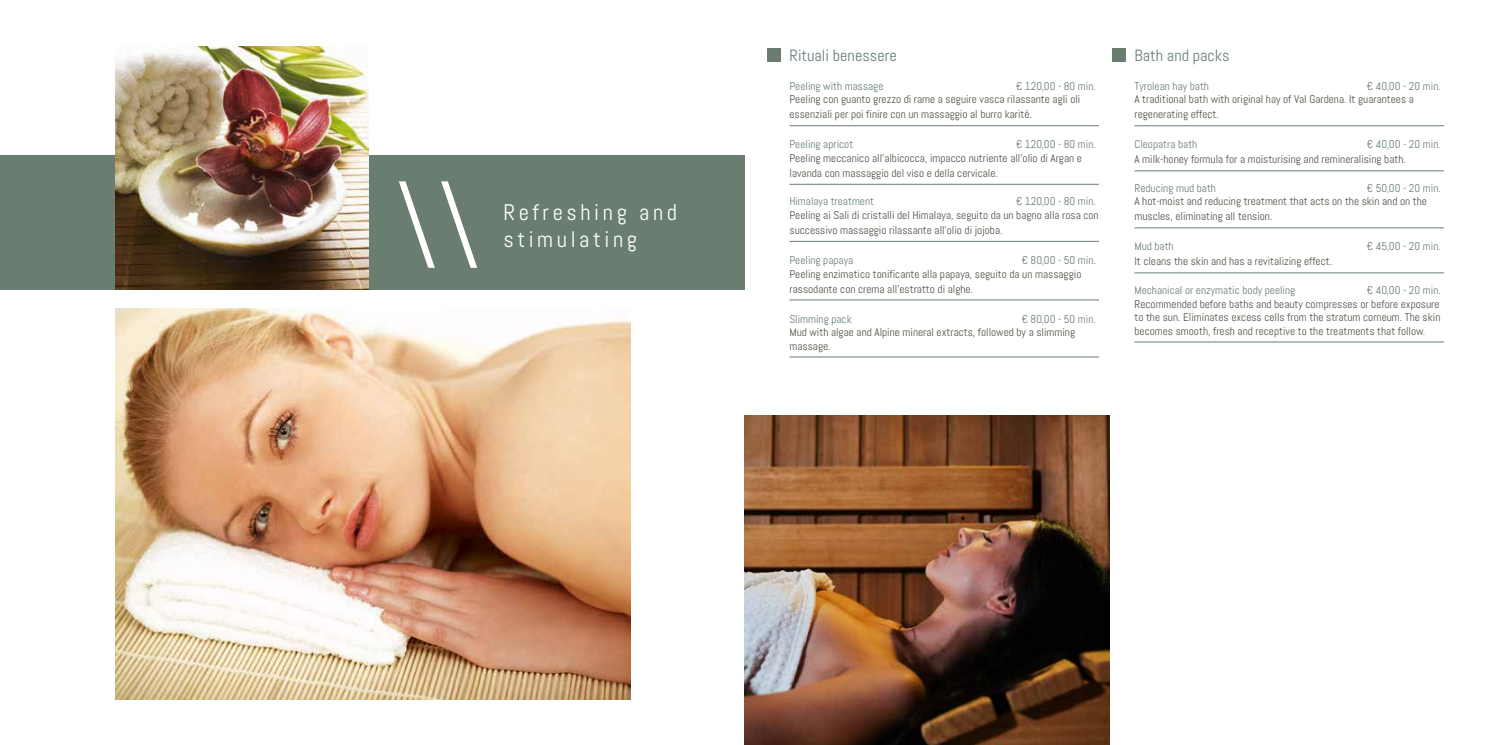
<style>
.page{position:relative;width:1489px;height:745px;background:#fff}
.page>*{position:absolute;margin:0;border:0;box-sizing:border-box;transform-origin:0 0}
.t1{font:22.5px/27.5px "Abel";letter-spacing:.16em;color:#fff}
.t2{font:16.25px "Abel";color:#697e71}
.t3{font:11.25px/15px "Abel";color:#545045}
.t4{font:11.25px "Abel";color:#697e71}
</style>
<div class="page">
<img style="left:115px;top:308px;width:516px;height:391px">
<div style="left:0;top:155px;width:744px;height:134px;background:#697e71"></div>
<img style="left:115px;top:46px;width:254px;height:243px">
<svg style="left:399px;top:181px;width:78px;height:87px"></svg>
<img style="left:744px;top:415px;width:365px;height:329px">
<div style="left:767px;top:49px;width:13px;height:13px;background:#697e71"></div>
<div style="left:1112px;top:49px;width:13px;height:13px;background:#697e71"></div>
<hr style="left:1134px;top:125px;width:309px;height:1px;background:#697e71">
<hr style="left:1134px;top:170px;width:309px;height:1px;background:#697e71">
<hr style="left:1134px;top:227px;width:309px;height:1px;background:#697e71">
<hr style="left:1134px;top:272px;width:309px;height:1px;background:#697e71">
<hr style="left:1134px;top:341px;width:309px;height:1px;background:#697e71">
<hr style="left:789px;top:125px;width:309px;height:1px;background:#697e71">
<hr style="left:789px;top:184px;width:309px;height:1px;background:#697e71">
<hr style="left:789px;top:241px;width:309px;height:1px;background:#697e71">
<hr style="left:789px;top:299px;width:309px;height:1px;background:#697e71">
<hr style="left:789px;top:356px;width:309px;height:1px;background:#697e71">
<h1 class="t1" style="left:503px;top:198px;width:175px">Refreshing and stimulating</h1>
<h2 class="t2" style="left:789px;top:45px;width:109px">Rituali benessere</h2>
<p class="t4" style="left:789px;top:79px;width:95px">Peeling with massage</p>
<p class="t4" style="left:1015px;top:79px;width:81px">€ 120,00 - 80 min.</p>
<p class="t3" style="left:789px;top:92px;width:292px">Peeling con guanto grezzo di rame a seguire vasca rilassante agli oli essenziali per poi finire con un massaggio al burro karitè.</p>
<p class="t4" style="left:789px;top:137px;width:65px">Peeling apricot</p>
<p class="t4" style="left:1015px;top:137px;width:81px">€ 120,00 - 80 min.</p>
<p class="t3" style="left:789px;top:150px;width:294px">Peeling meccanico all’albicocca, impacco nutriente all’olio di Argan e lavanda con massaggio del viso e della cervicale.</p>
<p class="t4" style="left:789px;top:194px;width:86px">Himalaya treatment</p>
<p class="t4" style="left:1015px;top:194px;width:81px">€ 120,00 - 80 min.</p>
<p class="t3" style="left:789px;top:207px;width:311px">Peeling ai Sali di cristalli del Himalaya, seguito da un bagno alla rosa con successivo massaggio rilassante all’olio di jojoba.</p>
<p class="t4" style="left:789px;top:253px;width:65px">Peeling papaya</p>
<p class="t4" style="left:1021px;top:253px;width:76px">€ 80,00 - 50 min.</p>
<p class="t3" style="left:789px;top:266px;width:293px">Peeling enzimatico tonificante alla papaya, seguito da un massaggio rassodante con crema all’estratto di alghe.</p>
<p class="t4" style="left:789px;top:311px;width:64px">Slimming pack</p>
<p class="t4" style="left:1021px;top:311px;width:76px">€ 80,00 - 50 min.</p>
<p class="t3" style="left:789px;top:325px;width:287px;line-height:13.5px">Mud with algae and Alpine mineral extracts, followed by a slimming massage.</p>
<h2 class="t2" style="left:1134px;top:45px;width:97px">Bath and packs</h2>
<p class="t4" style="left:1134px;top:79px;width:76px">Tyrolean hay bath</p>
<p class="t4" style="left:1366px;top:79px;width:75px">€ 40,00 - 20 min.</p>
<p class="t3" style="left:1134px;top:92px;width:281px">A traditional bath with original hay of Val Gardena. It guarantees a regenerating effect.</p>
<p class="t4" style="left:1134px;top:137px;width:64px">Cleopatra bath</p>
<p class="t4" style="left:1366px;top:137px;width:75px">€ 40,00 - 20 min.</p>
<p class="t3" style="left:1134px;top:152px;width:273px">A milk-honey formula for a moisturising and remineralising bath.</p>
<p class="t4" style="left:1134px;top:181px;width:83px">Reducing mud bath</p>
<p class="t4" style="left:1366px;top:181px;width:76px">€ 50,00 - 20 min.</p>
<p class="t3" style="left:1134px;top:194px;width:294px">A hot-moist and reducing treatment that acts on the skin and on the muscles, eliminating all tension.</p>
<p class="t4" style="left:1134px;top:239px;width:41px">Mud bath</p>
<p class="t4" style="left:1366px;top:239px;width:75px">€ 45,00 - 20 min.</p>
<p class="t3" style="left:1134px;top:254px;width:199px">It cleans the skin and has a revitalizing effect.</p>
<p class="t4" style="left:1134px;top:283px;width:162px">Mechanical or enzymatic body peeling</p>
<p class="t4" style="left:1366px;top:283px;width:75px">€ 40,00 - 20 min.</p>
<p class="t3" style="left:1134px;top:297px;width:307px;line-height:13.5px;text-align:justify">Recommended before baths and beauty compresses or before exposure to the sun. Eliminates excess cells from the stratum corneum. The skin becomes smooth, fresh and receptive to the treatments that follow.</p>
</div>
